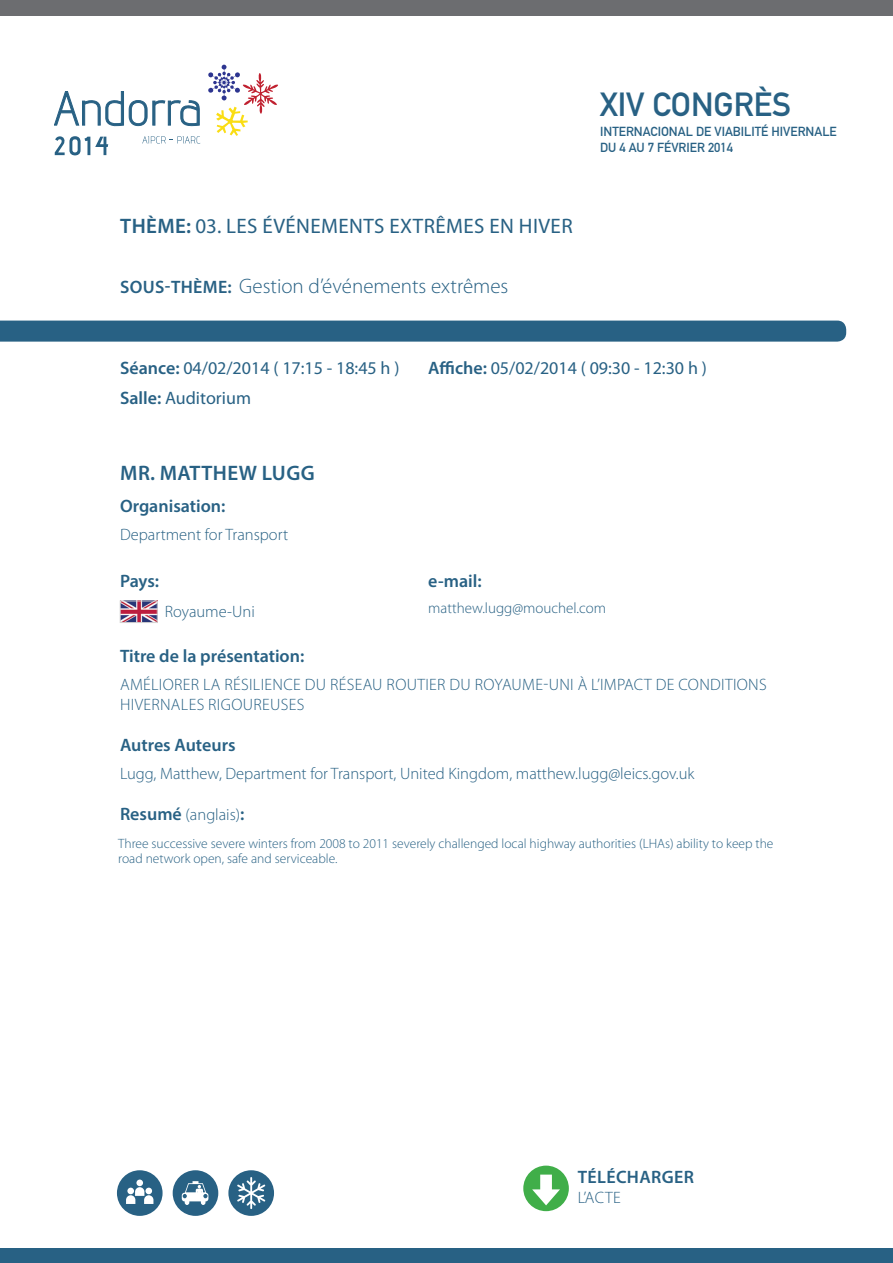
<style>
.page{position:relative;width:893px;height:1263px;background:#fff}
.page>*{position:absolute;margin:0;border:0;box-sizing:border-box;transform-origin:0 0}
.t1{font:33px "DIN Mittelschrift Std";color:#286184}
.t2{font:300 21px "Myriad Pro";color:#286184}
.Estilo_de_párrafo_3{font:21px "Myriad Pro";letter-spacing:.02em;color:#286184}
.t3{font:600 21px "Myriad Pro";letter-spacing:.02em;color:#286184}
.t4{font:18px "Myriad Pro";color:#286184}
.Estilo_de_párrafo_2{font:600 18px "Myriad Pro";color:#286184}
.Estilo_de_párrafo_2-2{font:600 18px "Myriad Pro";letter-spacing:.02em;color:#286184}
.Estilo_de_párrafo_2-3{font:300 16.5px "Myriad Pro";color:#286184}
.Estilo_de_párrafo_6{font:300 16.5px/19.8px "Myriad Pro";letter-spacing:.02em;color:#286184}
.Estilo_de_párrafo_6-2{font:300 16.5px "Myriad Pro";color:#286184}
.Estilo_de_párrafo_2-4{font:300 15px "Myriad Pro";color:#286184}
.t5{font:300 13.5px/15px "Myriad Pro";color:#286184}
.t6{font:12.9px/15.6px "DIN Mittelschrift Std";color:#286184}
.s1{font-weight:600}
.s2{font-weight:600;font-size:18px}
</style>
<div class="page">
<svg style="left:173px;top:1170px;width:45px;height:46px"></svg>
<svg style="left:228px;top:1170px;width:46px;height:46px"></svg>
<svg style="left:117px;top:1170px;width:46px;height:46px"></svg>
<div style="left:0;top:1248px;width:893px;height:15px;background:#286184"></div>
<div style="left:0;top:0;width:893px;height:16px;background:#6c6d70"></div>
<svg style="left:54px;top:91px;width:146px;height:36px"></svg>
<svg style="left:55px;top:136px;width:53px;height:19px"></svg>
<svg style="left:142px;top:136px;width:58px;height:8px"></svg>
<svg style="left:208px;top:65px;width:70px;height:71px"></svg>
<div style="left:0;top:321px;width:846px;height:21px;background:#286184"></div>
<div style="left:523px;top:1165px;width:46px;height:46px;background:#40ae49;border-radius:50%"></div>
<svg style="left:532px;top:1174px;width:28px;height:31px"></svg>
<img style="left:122px;top:603px;width:33px;height:18px">
<div style="left:120px;top:601px;width:37px;height:22px;border:1px solid #d4d3d3"></div>
<p class="Estilo_de_párrafo_3" style="left:120px;top:215px;width:454px"><span class="s1">THÈME:</span> 03. LES ÉVÉNEMENTS EXTRÊMES EN HIVER</p>
<p class="t2" style="left:120px;top:273px;width:390px"><span class="s2">SOUS-THÈME:</span> Gestion d’événements extrêmes</p>
<h1 class="t1" style="left:600px;top:85px;width:193px">XIV CONGRÈS</h1>
<p class="t6" style="left:600px;top:124px;width:238px">INTERNACIONAL DE VIABILITÉ HIVERNALE<br>DU 4 AU 7 FÉVRIER 2014</p>
<p class="t4" style="left:120px;top:358px;width:281px"><span class="s1">Séance:</span> 04/02/2014 ( 17:15 - 18:45 h )</p>
<p class="t4" style="left:120px;top:388px;width:133px"><span class="s1">Salle:</span> Auditorium</p>
<p class="t3" style="left:120px;top:460px;width:196px">MR. MATTHEW LUGG</p>
<p class="Estilo_de_párrafo_2" style="left:120px;top:495px;width:107px">Organisation:</p>
<p class="Estilo_de_párrafo_2-3" style="left:120px;top:525px;width:170px">Department for Transport</p>
<p class="Estilo_de_párrafo_2" style="left:120px;top:569px;width:41px">Pays:</p>
<p class="Estilo_de_párrafo_6-2" style="left:165px;top:601px;width:92px">Royaume-Uni</p>
<p class="t4" style="left:428px;top:358px;width:280px"><span class="s1">Affiche:</span> 05/02/2014 ( 09:30 - 12:30 h )</p>
<p class="Estilo_de_párrafo_2" style="left:428px;top:569px;width:55px">e-mail:</p>
<p class="Estilo_de_párrafo_2-4" style="left:428px;top:599px;width:179px">matthew.lugg@mouchel.com</p>
<p class="Estilo_de_párrafo_2" style="left:120px;top:644px;width:186px">Titre de la présentation:</p>
<p class="Estilo_de_párrafo_6" style="left:120px;top:675px;width:648px">AMÉLIORER LA RÉSILIENCE DU RÉSEAU ROUTIER DU ROYAUME-UNI À L’IMPACT DE CONDITIONS<br>HIVERNALES RIGOUREUSES</p>
<p class="Estilo_de_párrafo_2" style="left:120px;top:733px;width:117px">Autres Auteurs</p>
<p class="Estilo_de_párrafo_2-3" style="left:120px;top:764px;width:576px">Lugg, Matthew, Department for Transport, United Kingdom, matthew.lugg@leics.gov.uk</p>
<p class="Estilo_de_párrafo_2-3" style="left:120px;top:804px;width:126px"><span class="s2">Resumé</span> (anglais)<span class="s2">:</span></p>
<p class="t5" style="left:118px;top:836px;width:657px">Three successive severe winters from 2008 to 2011 severely challenged local highway authorities (LHAs) ability to keep the road network open, safe and serviceable.</p>
<p class="Estilo_de_párrafo_2-2" style="left:578px;top:1165px;width:118px">TÉLÉCHARGER</p>
<p class="Estilo_de_párrafo_6" style="left:578px;top:1187px;width:45px">L’ACTE</p>
</div>
